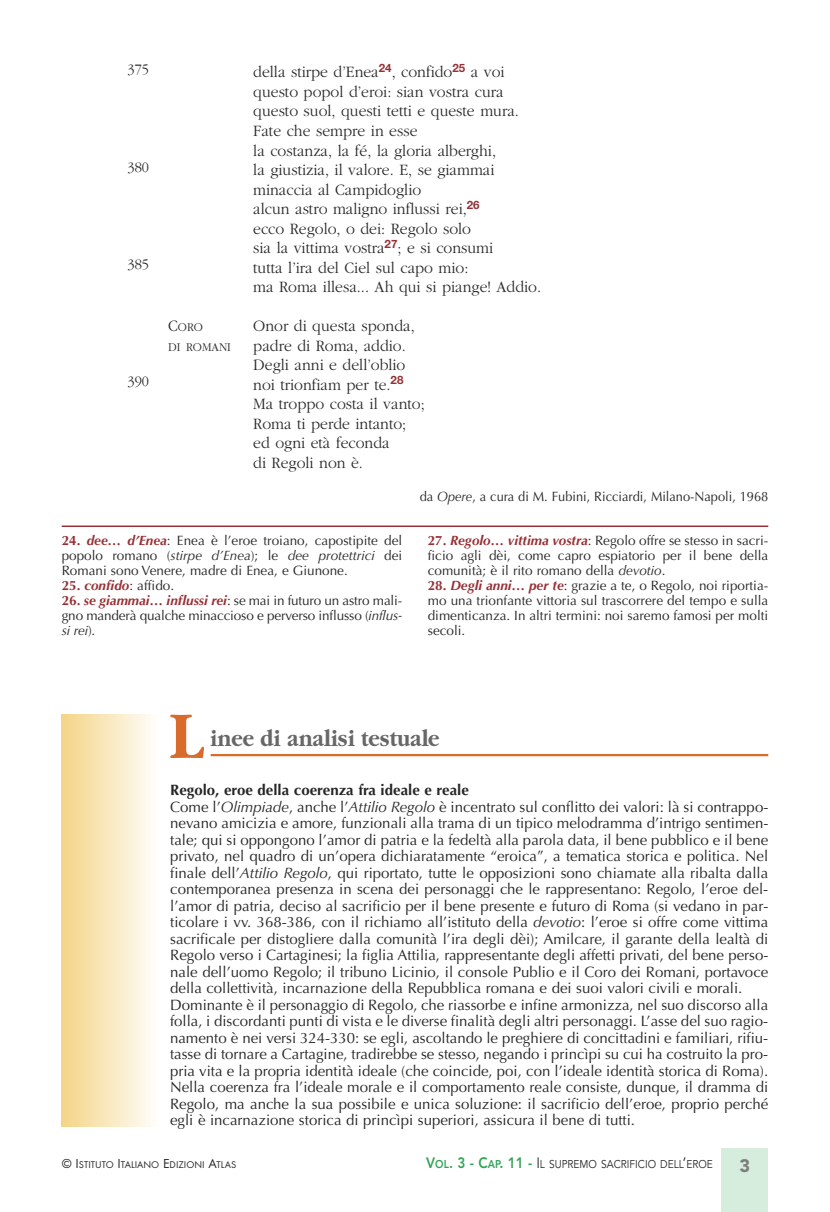
<style>
.page{position:relative;width:830px;height:1212px;background:#fff}
.page>*{position:absolute;margin:0;border:0;box-sizing:border-box;transform-origin:0 0}
.t1{font:700 69.15px "Garamond";color:#d76c2c;scale:.9 1}
.t2{font:700 24px "Garamond";color:#686768;scale:.9 1}
.t3{font:900 18px "Avenir";color:#7d7d7d}
.t4{font:300 16.5px/19.5px "Garamond";color:#272627;scale:.95 1}
.t5{font:15px/16.5px "Optima";color:#272627}
.t6{font:300 15px "Garamond";color:#272627;scale:.95 1}
.t7{font:13.5px/15px "Optima";color:#272627;text-align:justify}
.t8{font:13.5px "Optima";color:#272627;scale:.95 1}
.t9{font:300 12.3px "Garamond";color:#272627;scale:.95 1}
.t10{font:11.25px "Avenir";color:#272627;scale:.9 1}
.t11{font:10.2px "Futura T";color:#272627}
.s1{font-size:16.5px}
.s2{font-style:italic}
.s3{font-weight:700;color:#973035}
.s4{font-weight:700;font-style:italic;color:#973035}
.s5{font-weight:700}
.s6{font-size:13.5px}
.s7{font-weight:800;font-size:15px;color:#32a457}
.s8{font-weight:800;color:#32a457}
.s9{font-size:15px}
</style>
<div class="page">
<div style="left:721px;top:1148px;width:46px;height:64px;background:#d6edde"></div>
<hr style="left:62px;top:525px;width:705px;height:2px;background:#973035">
<hr style="left:210px;top:754px;width:557px;height:2px;background:#d76c2c">
<div style="left:62px;top:714px;width:95px;height:413px;background:linear-gradient(to right,#f4d587,#fffdfb)"></div>
<p class="t6" style="left:127px;top:60px;width:24px">375</p>
<p class="t6" style="left:127px;top:158px;width:24px">380</p>
<p class="t6" style="left:127px;top:255px;width:24px">385</p>
<p class="t6" style="left:127px;top:372px;width:24px">390</p>
<p class="t4" style="left:253px;top:62px;width:304px">della stirpe d’Enea<sup>24</sup>, confido<sup>25</sup> a voi questo popol d’eroi: sian vostra cura questo suol, questi tetti e queste mura.<br>Fate che sempre in esse<br>la costanza, la fé, la gloria alberghi,<br>la giustizia, il valore. E, se giammai minaccia al Campidoglio<br>alcun astro maligno influssi rei,<sup>26<br></sup>ecco Regolo, o dei: Regolo solo<br>sia la vittima vostra<sup>27</sup>; e si consumi<br>tutta l’ira del Ciel sul capo mio:<br>ma Roma illesa... Ah qui si piange! Addio.</p>
<p class="t9" style="left:168px;top:320px;width:38px"><span class="s1">C</span>ORO</p>
<p class="t4" style="left:253px;top:316px;width:171px">Onor di questa sponda,</p>
<p class="t9" style="left:168px;top:339px;width:68px">DI ROMANI</p>
<p class="t4" style="left:253px;top:335px;width:182px">padre di Roma, addio.<br>Degli anni e dell’oblio noi trionfiam per te.<sup>28<br></sup>Ma troppo costa il vanto;<br>Roma ti perde intanto; ed ogni età feconda<br>di Regoli non è.</p>
<p class="t8" style="left:419px;top:490px;width:368px">da <span class="s2">Opere</span>, a cura di M. Fubini, Ricciardi, Milano-Napoli, 1968</p>
<p class="t7" style="left:62px;top:534px;width:342px"><span class="s3">24.</span> <span class="s4">dee… d’Enea</span>: Enea è l’eroe troiano, capostipite del popolo romano (<span class="s2">stirpe d’Enea</span>); le <span class="s2">dee protettrici</span> dei Romani sono Venere, madre di Enea, e Giunone.</p>
<p class="t7" style="left:62px;top:579px;width:114px"><span class="s3">25.</span> <span class="s4">confido</span>: affido.</p>
<p class="t7" style="left:62px;top:594px;width:342px"><span class="s3">26.</span> <span class="s4">se giammai… influssi rei</span>: se mai in futuro un astro mali&shy;gno manderà qualche minaccioso e perverso influsso (<span class="s2">influs&shy;si rei</span>).</p>
<p class="t7" style="left:427px;top:534px;width:342px"><span class="s3">27.</span> <span class="s4">Regolo… vittima vostra</span>: Regolo offre se stesso in sacri&shy;ficio agli dèi, come capro espiatorio per il bene della comunità; è il rito romano della <span class="s2">devotio</span>.</p>
<p class="t7" style="left:427px;top:579px;width:342px"><span class="s3">28.</span> <span class="s4">Degli anni… per te</span>: grazie a te, o Regolo, noi riportia&shy;mo una trionfante vittoria sul trascorrere del tempo e sulla dimenticanza. In altri termini: noi saremo famosi per molti secoli.</p>
<h1 class="t1" style="left:170px;top:693px;width:39px">L</h1>
<h2 class="t2" style="left:210px;top:724px;width:256px">inee di analisi testuale</h2>
<p class="t5" style="left:170px;top:783px;width:599px"><span class="s5">Regolo, eroe della coerenza fra ideale e reale<br></span>Come l’<span class="s2">Olimpiade</span>, anche l’<span class="s2">Attilio Regolo</span> è incentrato sul conflitto dei valori: là si contrappo&shy;nevano amicizia e amore, funzionali alla trama di un tipico melodramma d’intrigo sentimen&shy;tale; qui si oppongono l’amor di patria e la fedeltà alla parola data, il bene pubblico e il bene privato, nel quadro di un’opera dichiaratamente “eroica”, a tematica storica e politica. Nel finale dell’<span class="s2">Attilio Regolo</span>, qui riportato, tutte le opposizioni sono chiamate alla ribalta dalla contemporanea presenza in scena dei personaggi che le rappresentano: Regolo, l’eroe del&shy;l’amor di patria, deciso al sacrificio per il bene presente e futuro di Roma (si vedano in par&shy;ticolare i vv. 368-386, con il richiamo all’istituto della <span class="s2">devotio</span>: l’eroe si offre come vittima sacrificale per distogliere dalla comunità l’ira degli dèi); Amilcare, il garante della lealtà di Regolo verso i Cartaginesi; la figlia Attilia, rappresentante degli affetti privati, del bene perso&shy;nale dell’uomo Regolo; il tribuno Licinio, il console Publio e il Coro dei Romani, portavoce della collettività, incarnazione della Repubblica romana e dei suoi valori civili e morali.<br>Dominante è il personaggio di Regolo, che riassorbe e infine armonizza, nel suo discorso alla folla, i discordanti punti di vista e le diverse finalità degli altri personaggi. L’asse del suo ragio&shy;namento è nei versi 324-330: se egli, ascoltando le preghiere di concittadini e familiari, rifiu&shy;tasse di tornare a Cartagine, tradirebbe se stesso, negando i princìpi su cui ha costruito la pro&shy;pria vita e la propria identità ideale (che coincide, poi, con l’ideale identità storica di Roma).<br>Nella coerenza fra l’ideale morale e il comportamento reale consiste, dunque, il dramma di Regolo, ma anche la sua possibile e unica soluzione: il sacrificio dell’eroe, proprio perché egli è incarnazione storica di princìpi superiori, assicura il bene di tutti.</p>
<p class="t11" style="left:62px;top:1158px;width:176px"><span class="s6">© I</span>STITUTO <span class="s6">I</span>TALIANO <span class="s6">E</span>DIZIONI <span class="s6">A</span>TLAS</p>
<p class="t10" style="left:426px;top:1159px;width:320px"><span class="s7">V</span><span class="s8">OL</span><span class="s7">. 3 - C</span><span class="s8">AP</span><span class="s7">. 11 -</span> <span class="s9">I</span>L SUPREMO SACRIFICIO DELL<span class="s9">’</span>EROE</p>
<p class="t3" style="left:739px;top:1159px;width:12px">3</p>
</div>
